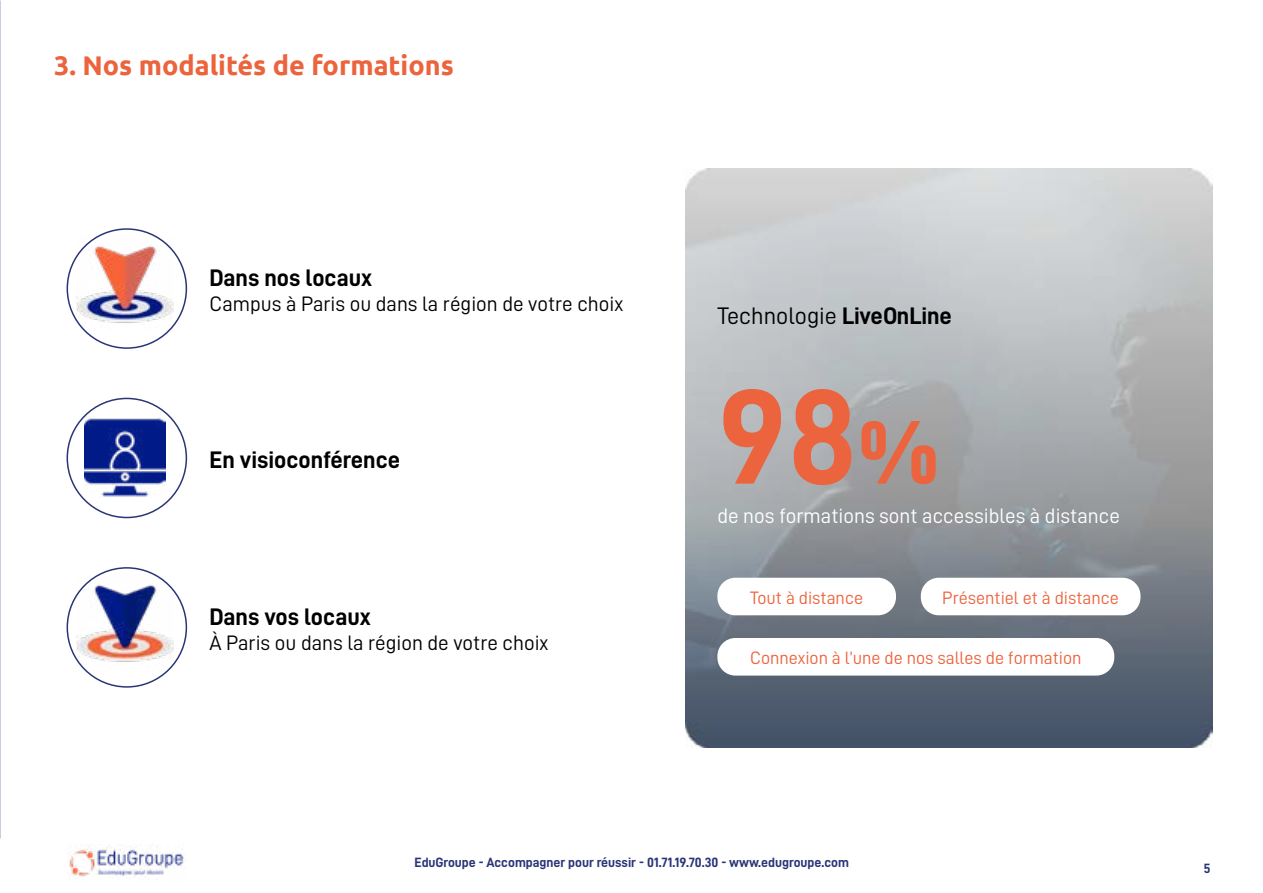
<style>
.page{position:relative;width:1263px;height:893px;background:#fff}
.page>*{position:absolute;margin:0;border:0;box-sizing:border-box;transform-origin:0 0}
.t1{font:135px "D DIN Bold";color:#ec643e}
.t2{font:700 27px "Ubuntu";color:#ec643e}
.t3{font:24px "D DIN Bold";color:#000}
.t4{font:24px "D DIN";color:#000}
.t5{font:21px "D DIN";color:#000}
.t6{font:21px "D DIN";color:#fff}
.t7{font:18px "D DIN";color:#ec643e}
.t8{font:13.5px "D DIN Bold";color:#2a3576}
.s1{font-family:"D DIN Bold"}
.s2{font-size:90px}
</style>
<div class="page">
<img style="left:69px;top:846px;width:115px;height:31px">
<img style="left:76px;top:236px;width:97px;height:97px">
<div style="left:67px;top:228px;width:120px;height:121px;border:2px solid #2a3576;border-radius:50%"></div>
<img style="left:85px;top:418px;width:81px;height:79px">
<div style="left:67px;top:398px;width:120px;height:120px;border:2px solid #2a3576;border-radius:50%"></div>
<img style="left:76px;top:575px;width:97px;height:97px">
<div style="left:67px;top:567px;width:120px;height:121px;border:2px solid #2a3576;border-radius:50%"></div>
<img style="left:685px;top:168px;width:527px;height:580px">
<div style="left:717px;top:578px;width:179px;height:37px;background:#fff;border-radius:18px"></div>
<div style="left:921px;top:578px;width:219px;height:37px;background:#fff;border-radius:18px"></div>
<div style="left:717px;top:638px;width:397px;height:38px;background:#fff;border-radius:18px"></div>
<h2 class="t2" style="left:54px;top:49px;width:401px">3. Nos modalités de formations</h2>
<h3 class="t3" style="left:210px;top:264px;width:164px">Dans nos locaux</h3>
<p class="t5" style="left:210px;top:292px;width:415px">Campus à Paris ou dans la région de votre choix</p>
<h3 class="t3" style="left:210px;top:446px;width:192px">En visioconférence</h3>
<h3 class="t3" style="left:210px;top:603px;width:163px">Dans vos locaux</h3>
<p class="t5" style="left:210px;top:631px;width:340px">À Paris ou dans la région de votre choix</p>
<h3 class="t4" style="left:717px;top:302px;width:236px">Technologie <span class="s1">LiveOnLine</span></h3>
<h1 class="t1" style="left:717px;top:362px;width:223px">98<span class="s2">%</span></h1>
<p class="t6" style="left:717px;top:505px;width:404px">de nos formations sont accessibles à distance</p>
<p class="t7" style="left:750px;top:588px;width:114px">Tout à distance</p>
<p class="t7" style="left:942px;top:588px;width:178px">Présentiel et à distance</p>
<p class="t7" style="left:750px;top:648px;width:333px">Connexion à l’une de nos salles de formation</p>
<p class="t8" style="left:414px;top:855px;width:436px">EduGroupe - Accompagner pour réussir - 01.71.19.70.30 - www.edugroupe.com</p>
<p class="t8" style="left:1204px;top:861px;width:8px">5</p>
</div>
